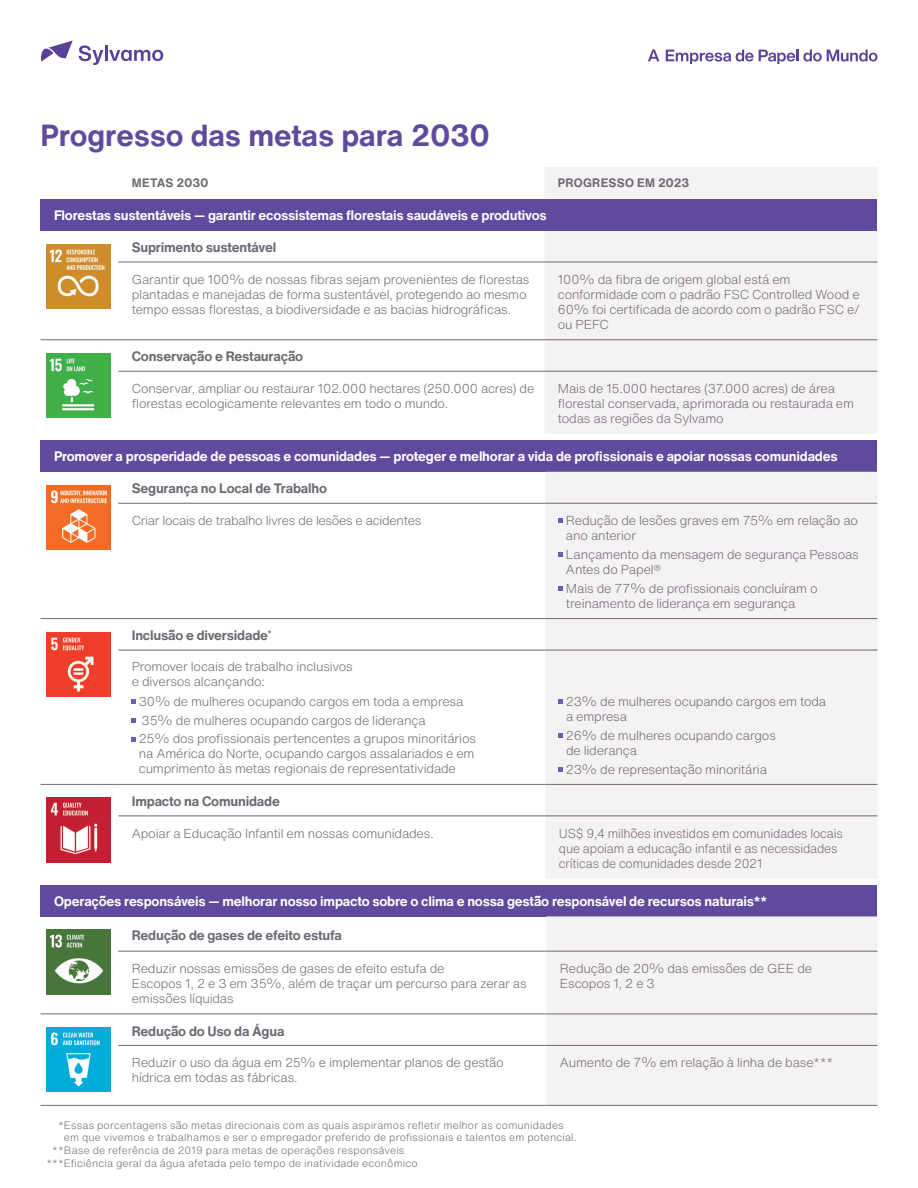
<style>
.page{position:relative;width:918px;height:1188px;background:#fff}
.page>*{position:absolute;margin:0;border:0;box-sizing:border-box;transform-origin:0 0}
.t1{font:700 30px "Helvetica Now Text";letter-spacing:-.005em;color:#5f4a9e}
.Goals__Title{font:700 13.5px "Helvetica Now Text";letter-spacing:-.015em;color:#fff}
.Goals__Topic{font:700 13.5px "Helvetica Now Text";letter-spacing:-.015em;color:#6d6873}
.Goals__Body{font:300 12.75px/15px "Helvetica Now Text";letter-spacing:-.015em;color:#6d6873}
.Goals__Body-2{font:300 12.75px/15px "Helvetica Now Text";letter-spacing:-.015em;color:#6d6873;scale:.96 1}
.t2{font:300 12.75px "Helvetica Now Text";letter-spacing:-.025em;color:#706977}
.Goals__Subhead{font:700 12px "Helvetica Now Text";letter-spacing:.02em;color:#6d6873}
.Footnotes{font:300 10.5px/12.6px "Helvetica Now Text";letter-spacing:.02em;color:#6d6873}
.s1{color:#fff}
</style>
<div class="page">
<svg style="left:79px;top:46px;width:24px;height:19px"></svg>
<hr style="left:105px;top:46px;width:3px;height:15px;background:#5b409a">
<svg style="left:109px;top:50px;width:54px;height:11px"></svg>
<svg style="left:41px;top:40px;width:32px;height:22px"></svg>
<svg style="left:648px;top:50px;width:11px;height:11px"></svg>
<svg style="left:666px;top:50px;width:211px;height:14px"></svg>
<div style="left:544px;top:167px;width:334px;height:267px;background:#f5f2f4"></div>
<div style="left:40px;top:199px;width:838px;height:32px;background:#5f4a9e"></div>
<hr style="left:40px;top:339px;width:78px;height:1px;background:#706977">
<hr style="left:118px;top:339px;width:426px;height:1px;background:#706977">
<hr style="left:544px;top:339px;width:334px;height:1px;background:#706977">
<hr style="left:118px;top:262px;width:426px;height:1px;background:#6d6873">
<hr style="left:544px;top:262px;width:334px;height:1px;background:#6d6873">
<hr style="left:118px;top:371px;width:426px;height:1px;background:#6d6873">
<hr style="left:544px;top:371px;width:334px;height:1px;background:#6d6873">
<img style="left:46px;top:244px;width:65px;height:64px">
<img style="left:46px;top:353px;width:65px;height:65px">
<div style="left:40px;top:440px;width:838px;height:32px;background:#5f4a9e"></div>
<div style="left:545px;top:472px;width:333px;height:406px;background:#f5f2f4"></div>
<hr style="left:118px;top:650px;width:427px;height:1px;background:#6d6873">
<hr style="left:545px;top:650px;width:333px;height:1px;background:#6d6873">
<hr style="left:118px;top:816px;width:427px;height:1px;background:#6d6873">
<hr style="left:545px;top:816px;width:333px;height:1px;background:#6d6873">
<hr style="left:118px;top:503px;width:427px;height:1px;background:#706977">
<hr style="left:545px;top:503px;width:333px;height:1px;background:#706977">
<hr style="left:40px;top:618px;width:78px;height:1px;background:#706977">
<hr style="left:118px;top:618px;width:427px;height:1px;background:#706977">
<hr style="left:545px;top:618px;width:333px;height:1px;background:#706977">
<hr style="left:545px;top:784px;width:333px;height:1px;background:#706977">
<hr style="left:40px;top:784px;width:78px;height:1px;background:#706977">
<hr style="left:118px;top:784px;width:427px;height:1px;background:#706977">
<img style="left:46px;top:485px;width:65px;height:65px">
<svg style="left:559px;top:519px;width:4px;height:4px"></svg>
<svg style="left:559px;top:553px;width:4px;height:4px"></svg>
<svg style="left:559px;top:586px;width:4px;height:5px"></svg>
<img style="left:46px;top:632px;width:65px;height:65px">
<svg style="left:132px;top:699px;width:4px;height:5px"></svg>
<svg style="left:132px;top:718px;width:4px;height:4px"></svg>
<svg style="left:132px;top:737px;width:4px;height:4px"></svg>
<svg style="left:559px;top:700px;width:4px;height:4px"></svg>
<svg style="left:559px;top:733px;width:4px;height:5px"></svg>
<svg style="left:559px;top:767px;width:4px;height:4px"></svg>
<img style="left:46px;top:798px;width:65px;height:64px">
<div style="left:40px;top:885px;width:838px;height:31px;background:#5f4a9e"></div>
<div style="left:546px;top:916px;width:332px;height:189px;background:#f5f2f4"></div>
<hr style="left:118px;top:951px;width:428px;height:1px;background:#6d6873">
<hr style="left:546px;top:951px;width:332px;height:1px;background:#6d6873">
<hr style="left:118px;top:1045px;width:428px;height:1px;background:#6d6873">
<hr style="left:546px;top:1045px;width:332px;height:1px;background:#6d6873">
<hr style="left:40px;top:1105px;width:78px;height:1px;background:#706977">
<hr style="left:118px;top:1105px;width:428px;height:1px;background:#706977">
<hr style="left:546px;top:1105px;width:332px;height:1px;background:#706977">
<hr style="left:40px;top:1014px;width:78px;height:1px;background:#706977">
<hr style="left:118px;top:1014px;width:428px;height:1px;background:#706977">
<hr style="left:546px;top:1014px;width:332px;height:1px;background:#706977">
<img style="left:46px;top:930px;width:65px;height:64px">
<img style="left:46px;top:1027px;width:65px;height:65px">
<h1 class="t1" style="left:40px;top:115px;width:451px">Progresso das metas para 2030</h1>
<p class="Goals__Subhead" style="left:132px;top:174px;width:78px">METAS 2030</p>
<p class="Goals__Subhead" style="left:558px;top:174px;width:133px">PROGRESSO EM 2023</p>
<p class="Goals__Title" style="left:54px;top:205px;width:494px">Florestas sustentáveis — garantir ecossistemas florestais saudáveis e produtivos</p>
<p class="Goals__Topic" style="left:132px;top:237px;width:146px">Suprimento sustentável</p>
<p class="Goals__Body" style="left:132px;top:271px;width:399px">Garantir que 100% de nossas fibras sejam provenientes de florestas plantadas e manejadas de forma sustentável, protegendo ao mesmo tempo essas florestas, a biodiversidade e as bacias hidrográficas.</p>
<p class="Goals__Body" style="left:558px;top:271px;width:304px">100% da fibra de origem global está em conformidade com o padrão FSC Controlled Wood e 60% foi certificada de acordo com o padrão FSC e/ ou PEFC</p>
<p class="Goals__Topic" style="left:132px;top:346px;width:173px">Conservação e Restauração</p>
<p class="Goals__Body" style="left:132px;top:381px;width:404px">Conservar, ampliar ou restaurar 102.000 hectares (250.000 acres) de florestas ecologicamente relevantes em todo o mundo.</p>
<p class="Goals__Body" style="left:558px;top:381px;width:298px">Mais de 15.000 hectares (37.000 acres) de área florestal conservada, aprimorada ou restaurada em todas as regiões da Sylvamo</p>
<p class="Goals__Title" style="left:54px;top:446px;width:785px">Promover a prosperidade de pessoas e comunidades — proteger e melhorar a vida de profissionais e apoiar nossas comunidades</p>
<p class="Goals__Topic" style="left:132px;top:478px;width:197px">Segurança no Local de Trabalho</p>
<p class="t2" style="left:132px;top:511px;width:291px">Criar locais de trabalho livres de lesões e acidentes</p>
<p class="Goals__Body" style="left:566px;top:513px;width:294px">Redução de lesões graves em 75% em relação ao ano anterior</p>
<p class="Goals__Body" style="left:566px;top:547px;width:294px">Lançamento da mensagem de segurança Pessoas<br>Antes do Papel®</p>
<p class="Goals__Body" style="left:566px;top:580px;width:253px">Mais de 77% de profissionais concluíram o treinamento de liderança em segurança</p>
<p class="Goals__Topic" style="left:132px;top:625px;width:141px">Inclusão e diversidade<sup>*</sup></p>
<p class="Goals__Body" style="left:132px;top:658px;width:223px">Promover locais de trabalho inclusivos e diversos alcançando:</p>
<p class="Goals__Body" style="left:139px;top:693px;width:326px">30% de mulheres ocupando cargos em toda a empresa</p>
<p class="Goals__Body" style="left:142px;top:712px;width:286px">35% de mulheres ocupando cargos de liderança</p>
<p class="Goals__Body" style="left:139px;top:731px;width:339px;text-align:justify">25% dos profissionais pertencentes a grupos minoritários na América do Norte, ocupando cargos assalariados e em cumprimento às metas regionais de representatividade</p>
<p class="Goals__Body" style="left:566px;top:694px;width:262px">23% de mulheres ocupando cargos em toda a empresa</p>
<p class="Goals__Body" style="left:566px;top:727px;width:211px">26% de mulheres ocupando cargos de liderança</p>
<p class="Goals__Body" style="left:566px;top:761px;width:203px">23% de representação minoritária</p>
<p class="Goals__Topic" style="left:132px;top:791px;width:150px">Impacto na Comunidade</p>
<p class="Goals__Body" style="left:132px;top:825px;width:303px">Apoiar a Educação Infantil em nossas comunidades.</p>
<p class="Goals__Body-2" style="left:559px;top:825px;width:297px">US$ 9,4 milhões investidos em comunidades locais que apoiam a educação infantil e as necessidades críticas de comunidades desde 2021</p>
<p class="Goals__Title" style="left:54px;top:891px;width:715px">Operações responsáveis — melhorar nosso impacto sobre o clima e nossa gestão responsável de recursos naturais**</p>
<p class="Goals__Topic" style="left:132px;top:925px;width:212px">Redução de gases de efeito estufa</p>
<p class="Goals__Body" style="left:132px;top:961px;width:396px">Reduzir nossas emissões de gases de efeito estufa de<br>Escopos 1, 2 e 3 em 35%, além de traçar um percurso para zerar as emissões líquidas</p>
<p class="Goals__Body" style="left:560px;top:961px;width:254px">Redução de 20% das emissões de GEE de<br>Escopos 1, 2 e 3</p>
<p class="Goals__Topic" style="left:132px;top:1021px;width:154px">Redução do Uso da Água</p>
<p class="Goals__Body" style="left:132px;top:1055px;width:374px">Reduzir o uso da água em 25% e implementar planos de gestão hídrica em todas as fábricas.</p>
<p class="Goals__Body" style="left:560px;top:1055px;width:275px">Aumento de 7% em relação à linha de base***</p>
<p class="Footnotes" style="left:64px;top:1118px;width:514px;text-indent:-23px"><span class="s1">***</span>*Essas porcentagens são metas direcionais com as quais aspiramos refletir melhor as comunidades em que vivemos e trabalhamos e ser o empregador preferido de profissionais e talentos em potencial.</p>
<p class="Footnotes" style="left:41px;top:1144px;width:365px"><span class="s1">**</span>**Base de referência de 2019 para metas de operações responsáveis</p>
<p class="Footnotes" style="left:41px;top:1156px;width:379px"><span class="s1">*</span>***Eficiência geral da água afetada pelo tempo de inatividade econômico</p>
</div>
